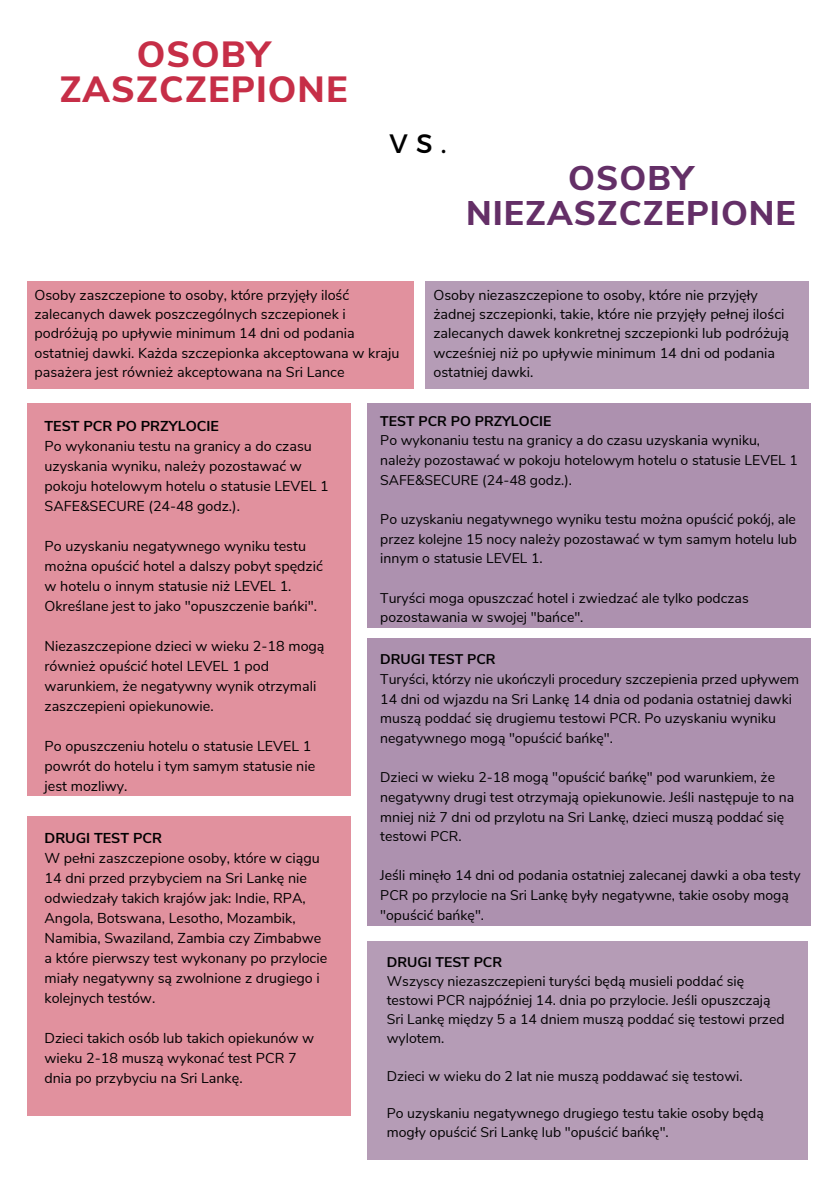
<style>
.page{position:relative;width:840px;height:1182px;background:#fff}
.page>*{position:absolute;margin:0;border:0;box-sizing:border-box;transform-origin:0 0}
.t1{font:800 36.4px/35.6px "Nunito Sans";letter-spacing:.03em;color:#c62e47;text-align:center}
.t2{font:800 34px/35.2px "Nunito Sans";letter-spacing:.03em;color:#642f67;text-align:center}
.t3{font:26.8px "Montserrat";color:#000}
.t4{font:14.4px/20px "Nunito Sans";color:#000}
.t5{font:700 14.4px "Nunito Sans";color:#000}
.t6{font:14px/19.6px "Nunito Sans";color:#000}
.t7{font:700 14px "Nunito Sans";color:#000}
</style>
<div class="page">
<div style="left:27px;top:281px;width:387px;height:108px;background:#e1919e"></div>
<div style="left:425px;top:281px;width:384px;height:108px;background:#b59cb6"></div>
<div style="left:27px;top:403px;width:324px;height:393px;background:#e1919e"></div>
<div style="left:367px;top:403px;width:444px;height:225px;background:#ad91af"></div>
<div style="left:367px;top:638px;width:444px;height:288px;background:#ad91af"></div>
<div style="left:27px;top:816px;width:324px;height:300px;background:#e1919e"></div>
<div style="left:367px;top:941px;width:441px;height:219px;background:#b59cb6"></div>
<p class="t1" style="left:59px;top:37px;width:290px">OSOBY<br>ZASZCZEPIONE</p>
<p class="t3" style="left:389px;top:126px;width:59px">VS.</p>
<p class="t2" style="left:466px;top:161px;width:331px">OSOBY<br>NIEZASZCZEPIONE</p>
<p class="t4" style="left:34px;top:285px;width:366px">Osoby zaszczepione to osoby, które przyjęły ilość zalecanych dawek poszczególnych szczepionek i podróżują po upływie minimum 14 dni od podania ostatniej dawki. Każda szczepionka akceptowana w kraju pasażera jest również akceptowana na Sri Lance</p>
<p class="t4" style="left:433px;top:285px;width:357px">Osoby niezaszczepione to osoby, które nie przyjęły żadnej szczepionki, takie, które nie przyjęły pełnej ilości zalecanych dawek konkretnej szczepionki lub podróżują wcześniej niż po upływie minimum 14 dni od podania ostatniej dawki.</p>
<p class="t5" style="left:45px;top:417px;width:176px">TEST PCR PO PRZYLOCIE</p>
<p class="t4" style="left:45px;top:436px;width:286px">Po wykonaniu testu na granicy a do czasu uzyskania wyniku, należy pozostawać w pokoju hotelowym hotelu o statusie LEVEL 1<br>SAFE&amp;SECURE (24-48 godz.).</p>
<p class="t4" style="left:45px;top:536px;width:280px">Po uzyskaniu negatywnego wyniku testu można opuścić hotel a dalszy pobyt spędzić w hotelu o innym statusie niż LEVEL 1.<br>Określane jest to jako "opuszczenie bańki".</p>
<p class="t4" style="left:45px;top:636px;width:282px">Niezaszczepione dzieci w wieku 2-18 mogą również opuścić hotel LEVEL 1 pod warunkiem, że negatywny wynik otrzymali zaszczepieni opiekunowie.</p>
<p class="t4" style="left:45px;top:737px;width:272px">Po opuszczeniu hotelu o statusie LEVEL 1 powrót do hotelu i tym samym statusie nie jest mozliwy.</p>
<p class="t5" style="left:45px;top:829px;width:119px">DRUGI TEST PCR</p>
<p class="t4" style="left:45px;top:849px;width:284px">W pełni zaszczepione osoby, które w ciągu 14 dni przed przybyciem na Sri Lankę nie odwiedzały takich krajów jak: Indie, RPA, Angola, Botswana, Lesotho, Mozambik, Namibia, Swaziland, Zambia czy Zimbabwe a które pierwszy test wykonany po przylocie miały negatywny są zwolnione z drugiego i kolejnych testów.</p>
<p class="t4" style="left:45px;top:1029px;width:271px">Dzieci takich osób lub takich opiekunów w wieku 2-18 muszą wykonać test PCR 7 dnia po przybyciu na Sri Lankę.</p>
<p class="t7" style="left:380px;top:412px;width:173px">TEST PCR PO PRZYLOCIE</p>
<p class="t6" style="left:380px;top:431px;width:419px">Po wykonaniu testu na granicy a do czasu uzyskania wyniku, należy pozostawać w pokoju hotelowym hotelu o statusie LEVEL 1<br>SAFE&amp;SECURE (24-48 godz.).</p>
<p class="t6" style="left:380px;top:510px;width:418px;text-align:justify">Po uzyskaniu negatywnego wyniku testu można opuścić pokój, ale przez kolejne 15 nocy należy pozostawać w tym samym hotelu lub innym o statusie LEVEL 1.</p>
<p class="t6" style="left:380px;top:588px;width:370px">Turyści moga opuszczać hotel i zwiedzać ale tylko podczas pozostawania w swojej "bańce".</p>
<p class="t7" style="left:380px;top:650px;width:117px">DRUGI TEST PCR</p>
<p class="t6" style="left:380px;top:670px;width:420px">Turyści, którzy nie ukończyli procedury szczepienia przed upływem 14 dni od wjazdu na Sri Lankę 14 dnia od podania ostatniej dawki muszą poddać się drugiemu testowi PCR. Po uzyskaniu wyniku negatywnego mogą "opuścić bańkę".</p>
<p class="t6" style="left:380px;top:768px;width:415px">Dzieci w wieku 2-18 mogą "opuścić bańkę" pod warunkiem, że negatywny drugi test otrzymają opiekunowie. Jeśli następuje to na mniej niż 7 dni od przylotu na Sri Lankę, dzieci muszą poddać się testowi PCR.</p>
<p class="t6" style="left:380px;top:866px;width:422px">Jeśli minęło 14 dni od podania ostatniej zalecanej dawki a oba testy<br>PCR po przylocie na Sri Lankę były negatywne, takie osoby mogą "opuścić bańkę".</p>
<p class="t7" style="left:387px;top:953px;width:117px">DRUGI TEST PCR</p>
<p class="t6" style="left:387px;top:972px;width:399px">Wszyscy niezaszczepieni turyści będą musieli poddać się testowi PCR najpóźniej 14. dnia po przylocie. Jeśli opuszczają Sri Lankę między 5 a 14 dniem muszą poddać się testowi przed wylotem.</p>
<p class="t6" style="left:387px;top:1066px;width:357px">Dzieci w wieku do 2 lat nie muszą poddawać się testowi.</p>
<p class="t6" style="left:387px;top:1104px;width:379px">Po uzyskaniu negatywnego drugiego testu takie osoby będą mogły opuścić Sri Lankę lub "opuścić bańkę".</p>
</div>
